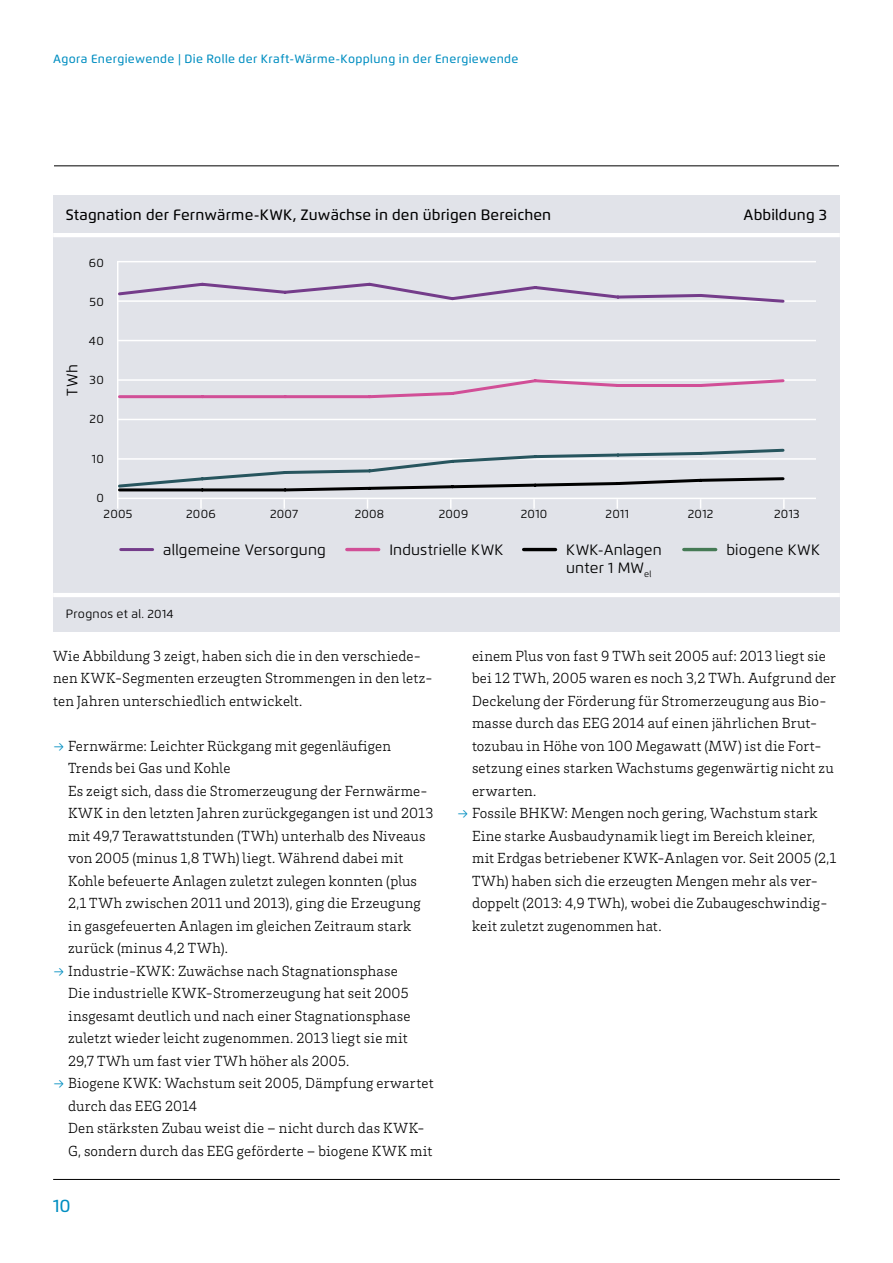
<style>
.page{position:relative;width:893px;height:1263px;background:#fff}
.page>*{position:absolute;margin:0;border:0;box-sizing:border-box;transform-origin:0 0}
.t1{font:500 18px "Flexo";color:#008ec1}
.t2{font:300 15px/22.5px "Brix Slab";letter-spacing:.01em;color:#000}
.t3{font:15px/18px "Flexo";letter-spacing:.01em;color:#000}
.t4{font:500 15px "Flexo";letter-spacing:.01em;color:#000}
.t5{font:500 12px "Flexo";letter-spacing:.03em;color:#008ec1}
.t6{font:12px/16.6px "Flexo";letter-spacing:.025em;color:#000}
.s1{color:#008ec1}
</style>
<div class="page">
<hr style="left:53px;top:1179px;width:787px;height:1px;background:#000">
<hr style="left:54px;top:166px;width:785px;height:1px;background:#000">
<div style="left:53px;top:246px;width:787px;height:373px;background:#e1e3e9"></div>
<div style="left:53px;top:596px;width:787px;height:36px;background:#e1e3e9"></div>
<hr style="left:53px;top:593px;width:787px;height:4px;background:#fff">
<div style="left:53px;top:196px;width:787px;height:55px;background:#e1e3e9"></div>
<hr style="left:53px;top:233px;width:787px;height:4px;background:#fff">
<svg style="left:200px;top:499px;width:2px;height:10px"></svg>
<svg style="left:783px;top:499px;width:2px;height:10px"></svg>
<svg style="left:533px;top:499px;width:2px;height:10px"></svg>
<svg style="left:283px;top:499px;width:2px;height:10px"></svg>
<svg style="left:450px;top:499px;width:2px;height:10px"></svg>
<hr style="left:117px;top:340px;width:699px;height:1px;background:#fff">
<hr style="left:117px;top:379px;width:699px;height:2px;background:#fff">
<hr style="left:117px;top:419px;width:699px;height:1px;background:#fff">
<hr style="left:117px;top:458px;width:699px;height:2px;background:#fff">
<hr style="left:117px;top:498px;width:699px;height:1px;background:#fff">
<hr style="left:117px;top:261px;width:699px;height:1px;background:#fff">
<hr style="left:117px;top:300px;width:699px;height:2px;background:#fff">
<hr style="left:117px;top:261px;width:1px;height:248px;background:#fff">
<hr style="left:121px;top:548px;width:32px;height:3px;background:#743c8a">
<hr style="left:524px;top:548px;width:32px;height:3px;background:#000">
<hr style="left:347px;top:548px;width:32px;height:3px;background:#d14f97">
<hr style="left:684px;top:548px;width:32px;height:3px;background:#457a55">
<svg style="left:118px;top:281px;width:668px;height:23px"></svg>
<svg style="left:118px;top:377px;width:667px;height:23px"></svg>
<svg style="left:118px;top:447px;width:667px;height:46px"></svg>
<p class="t5" style="left:53px;top:51px;width:467px">Agora Energiewende | Die Rolle der Kraft-Wärme-Kopplung in der Energiewende</p>
<p class="t4" style="left:66px;top:206px;width:487px">Stagnation der Fernwärme-KWK, Zuwächse in den übrigen Bereichen</p>
<p class="t4" style="left:743px;top:206px;width:85px">Abbildung 3</p>
<p class="t6" style="left:89px;top:254px;width:17px">60</p>
<p class="t6" style="left:90px;top:293px;width:16px">50</p>
<p class="t6" style="left:89px;top:333px;width:16px">40</p>
<p class="t6" style="left:90px;top:372px;width:16px">30</p>
<p class="t6" style="left:90px;top:411px;width:16px">20</p>
<p class="t6" style="left:92px;top:450px;width:13px">10</p>
<p class="t6" style="left:104px;top:489px;width:30px;text-indent:-7px">0<br>2005</p>
<p class="t3" style="left:63px;top:395px;width:32px;rotate:-90deg">TWh</p>
<p class="t6" style="left:186px;top:506px;width:31px">2006</p>
<p class="t6" style="left:270px;top:506px;width:30px">2007</p>
<p class="t6" style="left:355px;top:506px;width:31px">2008</p>
<p class="t6" style="left:439px;top:506px;width:31px">2009</p>
<p class="t6" style="left:521px;top:506px;width:28px">2010</p>
<p class="t6" style="left:606px;top:506px;width:25px">2011</p>
<p class="t6" style="left:688px;top:506px;width:27px">2012</p>
<p class="t6" style="left:774px;top:506px;width:27px">2013</p>
<p class="t3" style="left:163px;top:541px;width:164px">allgemeine Versorgung</p>
<p class="t3" style="left:566px;top:541px;width:97px">KWK-Anlagen unter 1 MW<sub>el</sub></p>
<p class="t3" style="left:389px;top:541px;width:116px">Industrielle KWK</p>
<p class="t3" style="left:726px;top:541px;width:95px">biogene KWK</p>
<p class="t6" style="left:66px;top:606px;width:109px">Prognos et al. 2014</p>
<p class="t2" style="left:53px;top:644px;width:382px">Wie Abbildung 3 zeigt, haben sich die in den verschiede&shy;nen KWK-Segmenten erzeugten Strommengen in den letz&shy;ten Jahren unterschiedlich entwickelt.</p>
<p class="t2" style="left:68px;top:734px;width:367px;text-indent:-15px"><span class="s1">→</span> Fernwärme: Leichter Rückgang mit gegenläufigen Trends bei Gas und Kohle<br>Es zeigt sich, dass die Stromerzeugung der Fernwärme-KWK in den letzten Jahren zurückgegangen ist und 2013 mit 49,7 Terawattstunden (TWh) unterhalb des Niveaus von 2005 (minus 1,8 TWh) liegt. Während dabei mit Kohle befeuerte Anlagen zuletzt zulegen konnten (plus 2,1 TWh zwischen 2011 und 2013), ging die Erzeugung in gasgefeuerten Anlagen im gleichen Zeitraum stark zurück (minus 4,2 TWh).</p>
<p class="t2" style="left:68px;top:959px;width:344px;text-indent:-15px"><span class="s1">→</span> Industrie-KWK: Zuwächse nach Stagnationsphase Die industrielle KWK-Stromerzeugung hat seit 2005 insgesamt deutlich und nach einer Stagnationsphase zuletzt wieder leicht zugenommen. 2013 liegt sie mit 29,7 TWh um fast vier TWh höher als 2005.</p>
<p class="t2" style="left:68px;top:1071px;width:367px;text-indent:-15px"><span class="s1">→</span> Biogene KWK: Wachstum seit 2005, Dämpfung erwartet durch das EEG 2014<br>Den stärksten Zubau weist die – nicht durch das KWK-G, sondern durch das EEG geförderte – biogene KWK mit</p>
<p class="t1" style="left:53px;top:1195px;width:19px">10</p>
<p class="t2" style="left:472px;top:644px;width:366px">einem Plus von fast 9 TWh seit 2005 auf: 2013 liegt sie bei 12 TWh, 2005 waren es noch 3,2 TWh. Aufgrund der Deckelung der Förderung für Stromerzeugung aus Bio&shy;masse durch das EEG 2014 auf einen jährlichen Brut&shy;tozubau in Höhe von 100 Megawatt (MW) ist die Fort&shy;setzung eines starken Wachstums gegenwärtig nicht zu erwarten.</p>
<p class="t2" style="left:472px;top:801px;width:366px;text-indent:-15px"><span class="s1">→</span> Fossile BHKW: Mengen noch gering, Wachstum stark Eine starke Ausbaudynamik liegt im Bereich kleiner, mit Erdgas betriebener KWK-Anlagen vor. Seit 2005 (2,1<br>TWh) haben sich die erzeugten Mengen mehr als ver&shy;doppelt (2013: 4,9 TWh), wobei die Zubaugeschwindig&shy;keit zuletzt zugenommen hat.</p>
</div>
